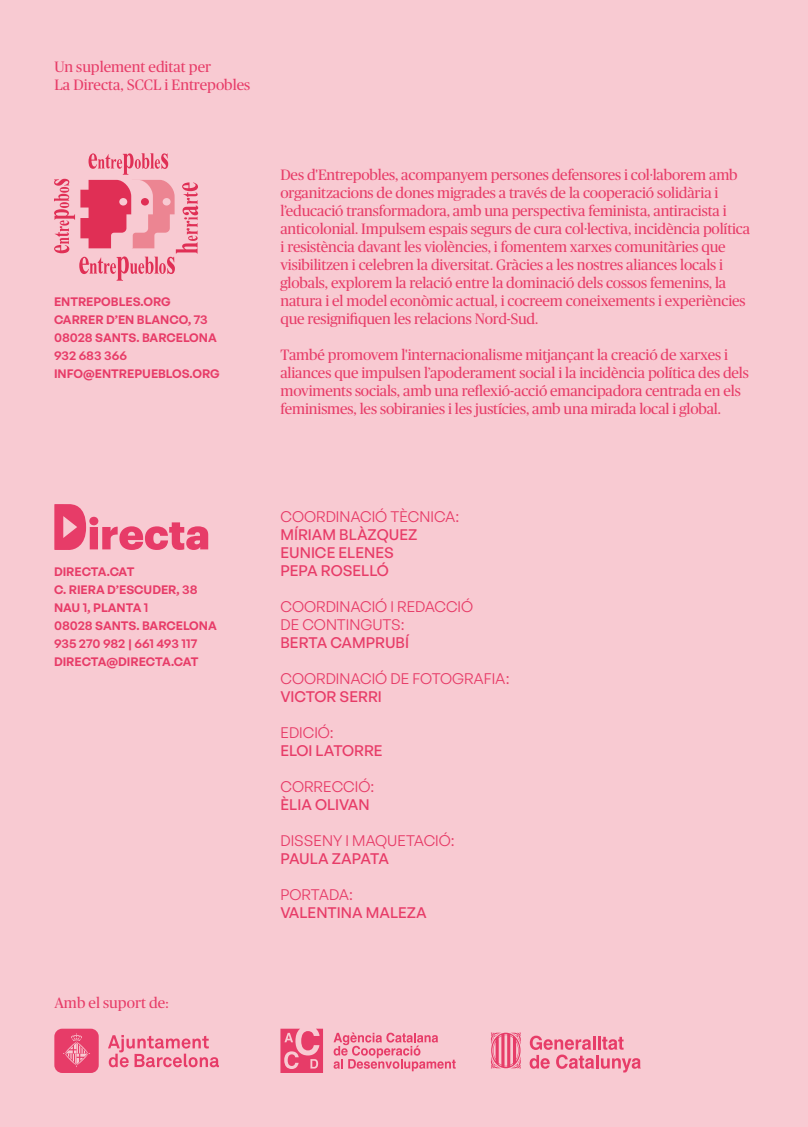
<style>
.page{position:relative;width:808px;height:1127px;background:#f8cad2}
.page>*{position:absolute;margin:0;border:0;box-sizing:border-box;transform-origin:0 0}
.t1{font:15px/18px "Publico";letter-spacing:-.01em;color:#e73c68}
.t2{font:15px/18px "General Sans";color:#e73c68}
.t3{font:500 15px/18px "General Sans";color:#e73c68}
.t4{font:500 15px "General Sans";letter-spacing:-.025em;color:#e73c68}
.t5{font:600 12px/18px "General Sans";color:#e73c68}
</style>
<div class="page">
<svg style="left:54px;top:504px;width:154px;height:46px"></svg>
<svg style="left:54px;top:153px;width:144px;height:128px"></svg>
<svg style="left:491px;top:1032px;width:30px;height:37px"></svg>
<svg style="left:530px;top:1035px;width:111px;height:37px"></svg>
<svg style="left:334px;top:1032px;width:122px;height:39px"></svg>
<svg style="left:280px;top:1028px;width:43px;height:45px"></svg>
<svg style="left:108px;top:1035px;width:111px;height:32px"></svg>
<svg style="left:54px;top:1028px;width:45px;height:45px;background:#e95279"></svg>
<p class="t1" style="left:54px;top:58px;width:197px">Un suplement editat per<br>La Directa, SCCL i Entrepobles</p>
<p class="t5" style="left:54px;top:292px;width:167px">ENTREPOBLES.ORG<br>CARRER D’EN BLANCO, 73<br>08028 SANTS. BARCELONA<br>932 683 366<br>INFO@ENTREPUEBLOS.ORG</p>
<p class="t1" style="left:280px;top:166px;width:471px">Des d'Entrepobles, acompanyem persones defensores i col·laborem amb organitzacions de dones migrades a través de la cooperació solidària i l’educació transformadora, amb una perspectiva feminista, antiracista i anticolonial. Impulsem espais segurs de cura col·lectiva, incidència política i resistència davant les violències, i fomentem xarxes comunitàries que visibilitzen i celebren la diversitat. Gràcies a les nostres aliances locals i globals, explorem la relació entre la dominació dels cossos femenins, la natura i el model econòmic actual, i cocreem coneixements i experiències que resignifiquen les relacions Nord-Sud.</p>
<p class="t1" style="left:280px;top:346px;width:470px">També promovem l'internacionalisme mitjançant la creació de xarxes i aliances que impulsen l’apoderament social i la incidència política des dels moviments socials, amb una reflexió-acció emancipadora centrada en els feminismes, les sobiranies i les justícies, amb una mirada local i global.</p>
<p class="t5" style="left:54px;top:562px;width:164px">DIRECTA.CAT<br>C. RIERA D’ESCUDER, 38<br>NAU 1, PLANTA 1<br>08028 SANTS. BARCELONA<br>935 270 982 | 661 493 117<br>DIRECTA@DIRECTA.CAT</p>
<p class="t1" style="left:54px;top:994px;width:116px">Amb el suport de:</p>
<p class="t2" style="left:280px;top:507px;width:180px">COORDINACIÓ TÈCNICA:</p>
<p class="t3" style="left:280px;top:525px;width:139px">MÍRIAM BLÀZQUEZ<br>EUNICE ELENES<br>PEPA ROSELLÓ</p>
<p class="t2" style="left:280px;top:597px;width:194px">COORDINACIÓ I REDACCIÓ<br>DE CONTINGUTS:</p>
<p class="t3" style="left:280px;top:633px;width:130px">BERTA CAMPRUBÍ</p>
<p class="t2" style="left:280px;top:669px;width:231px">COORDINACIÓ DE FOTOGRAFIA:</p>
<p class="t3" style="left:280px;top:687px;width:103px">VICTOR SERRI</p>
<p class="t2" style="left:280px;top:723px;width:55px">EDICIÓ:</p>
<p class="t3" style="left:280px;top:741px;width:104px">ELOI LATORRE</p>
<p class="t2" style="left:280px;top:777px;width:95px">CORRECCIÓ:</p>
<p class="t3" style="left:280px;top:795px;width:91px">ÈLIA OLIVAN</p>
<p class="t2" style="left:280px;top:831px;width:176px">DISSENY I MAQUETACIÓ:</p>
<p class="t4" style="left:280px;top:849px;width:110px">PAULA ZAPATA</p>
<p class="t2" style="left:280px;top:885px;width:74px">PORTADA:</p>
<p class="t3" style="left:280px;top:903px;width:148px">VALENTINA MALEZA</p>
</div>
